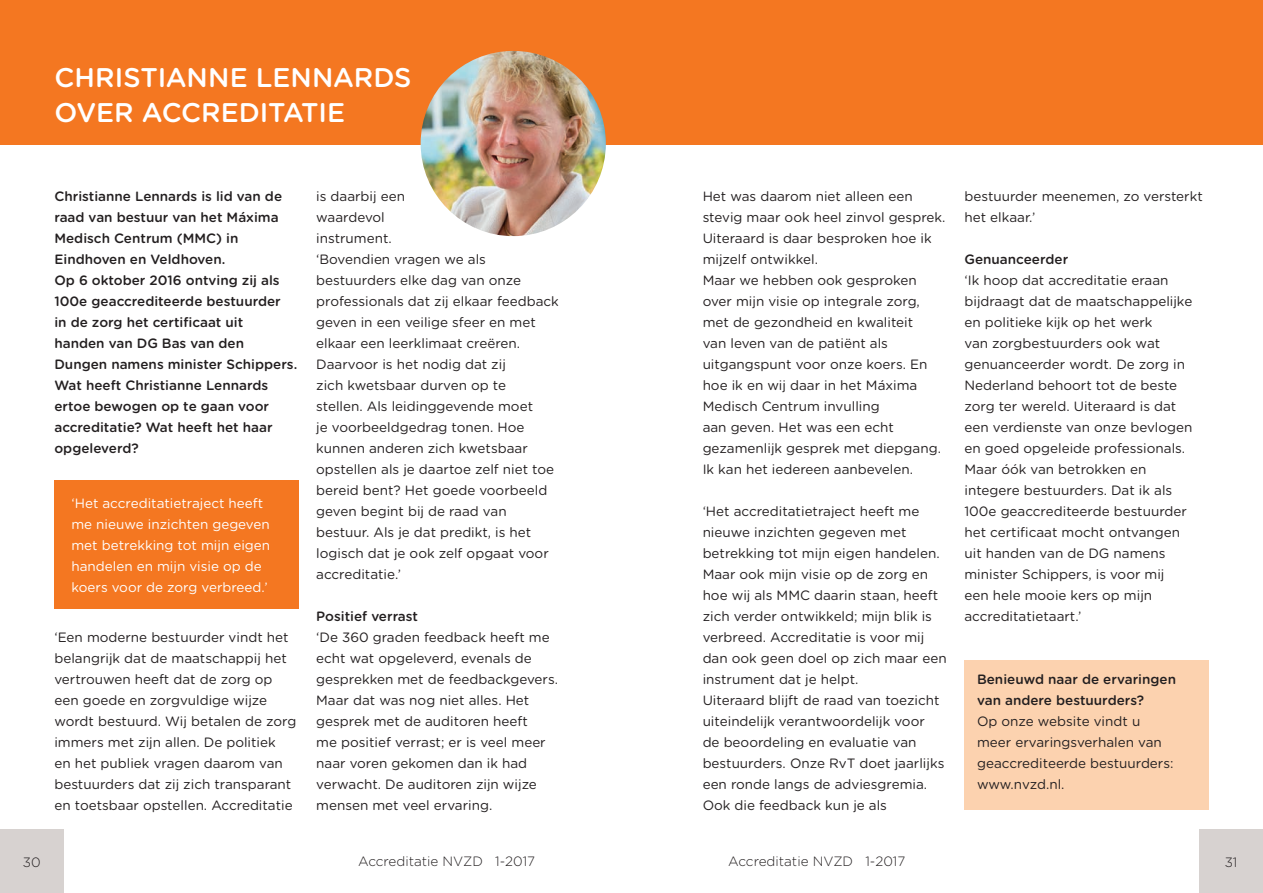
<style>
.page{position:relative;width:1263px;height:893px;background:#fff}
.page>*{position:absolute;margin:0;border:0;box-sizing:border-box;transform-origin:0 0}
._05_BROODTEKST{font:500 27px "Gotham Rounded";letter-spacing:-.005em;color:#fff}
.t1{font:13.5px/21px "Gotham Rounded";color:#231f20}
.t2{font:500 13.5px/21px "Gotham Rounded";color:#231f20}
.t3{font:13.5px/21px "Gotham Rounded";color:#fff}
.t4{font:300 13.5px "Gotham Rounded";color:#231f20}
</style>
<div class="page">
<div style="left:1199px;top:829px;width:64px;height:64px;background:#d7d2d0"></div>
<div style="left:0;top:829px;width:64px;height:64px;background:#d7d2d0"></div>
<div style="left:0;top:0;width:1263px;height:145px;background:#f47721"></div>
<div style="left:54px;top:480px;width:245px;height:129px;background:#f47721"></div>
<div style="left:964px;top:660px;width:245px;height:150px;background:#fcd2af"></div>
<img style="left:421px;top:51px;width:185px;height:185px;border-radius:93px">
<p class="_05_BROODTEKST" style="left:54px;top:58px;width:359px">CHRISTIANNE LENNARDS</p>
<p class="_05_BROODTEKST" style="left:54px;top:93px;width:292px">OVER ACCREDITATIE</p>
<p class="t2" style="left:54px;top:185px;width:229px">Christianne Lennards is lid van de raad van bestuur van het Máxima<br>Medisch Centrum (MMC) in<br>Eindhoven en Veldhoven.</p>
<p class="t2" style="left:54px;top:269px;width:244px">Op 6 oktober 2016 ontving zij als<br>100e geaccrediteerde bestuurder<br>in de zorg het certificaat uit<br>handen van DG Bas van den<br>Dungen namens minister Schippers.<br>Wat heeft Christianne Lennards ertoe bewogen op te gaan voor accreditatie? Wat heeft het haar opgeleverd?</p>
<p class="t3" style="left:71px;top:492px;width:200px">‘Het accreditatietraject heeft me nieuwe inzichten gegeven met betrekking tot mijn eigen handelen en mijn visie op de koers voor de zorg verbreed.’</p>
<p class="t1" style="left:54px;top:626px;width:243px">‘Een moderne bestuurder vindt het belangrijk dat de maatschappij het vertrouwen heeft dat de zorg op een goede en zorgvuldige wijze wordt bestuurd. Wij betalen de zorg immers met zijn allen. De politiek<br>en het publiek vragen daarom van bestuurders dat zij zich transparant en toetsbaar opstellen. Accreditatie</p>
<p class="t1" style="left:316px;top:185px;width:90px">is daarbij een waardevol instrument.</p>
<p class="t1" style="left:316px;top:248px;width:244px">‘Bovendien vragen we als bestuurders elke dag van onze professionals dat zij elkaar feedback geven in een veilige sfeer en met elkaar een leerklimaat creëren.<br>Daarvoor is het nodig dat zij<br>zich kwetsbaar durven op te<br>stellen. Als leidinggevende moet<br>je voorbeeldgedrag tonen. Hoe kunnen anderen zich kwetsbaar opstellen als je daartoe zelf niet toe bereid bent? Het goede voorbeeld geven begint bij de raad van bestuur. Als je dat predikt, is het logisch dat je ook zelf opgaat voor accreditatie.’</p>
<p class="t2" style="left:316px;top:605px;width:103px">Positief verrast</p>
<p class="t1" style="left:316px;top:626px;width:243px">‘De 360 graden feedback heeft me echt wat opgeleverd, evenals de gesprekken met de feedbackgevers.<br>Maar dat was nog niet alles. Het gesprek met de auditoren heeft<br>me positief verrast; er is veel meer naar voren gekomen dan ik had verwacht. De auditoren zijn wijze mensen met veel ervaring.</p>
<p class="t1" style="left:703px;top:185px;width:244px">Het was daarom niet alleen een stevig maar ook heel zinvol gesprek.</p>
<p class="t1" style="left:703px;top:227px;width:231px">Uiteraard is daar besproken hoe ik mijzelf ontwikkel.</p>
<p class="t1" style="left:703px;top:269px;width:240px">Maar we hebben ook gesproken over mijn visie op integrale zorg, met de gezondheid en kwaliteit<br>van leven van de patiënt als uitgangspunt voor onze koers. En hoe ik en wij daar in het Máxima<br>Medisch Centrum invulling<br>aan geven. Het was een echt gezamenlijk gesprek met diepgang.<br>Ik kan het iedereen aanbevelen.</p>
<p class="t1" style="left:703px;top:500px;width:246px">‘Het accreditatietraject heeft me nieuwe inzichten gegeven met betrekking tot mijn eigen handelen.<br>Maar ook mijn visie op de zorg en hoe wij als MMC daarin staan, heeft zich verder ontwikkeld; mijn blik is verbreed. Accreditatie is voor mij dan ook geen doel op zich maar een instrument dat je helpt.</p>
<p class="t1" style="left:703px;top:689px;width:243px">Uiteraard blijft de raad van toezicht uiteindelijk verantwoordelijk voor de beoordeling en evaluatie van bestuurders. Onze RvT doet jaarlijks een ronde langs de adviesgremia.<br>Ook die feedback kun je als</p>
<p class="t1" style="left:964px;top:185px;width:240px">bestuurder meenemen, zo versterkt het elkaar.’</p>
<p class="t2" style="left:964px;top:248px;width:105px">Genuanceerder</p>
<p class="t1" style="left:964px;top:269px;width:229px">‘Ik hoop dat accreditatie eraan bijdraagt dat de maatschappelijke en politieke kijk op het werk<br>van zorgbestuurders ook wat genuanceerder wordt. De zorg in<br>Nederland behoort tot de beste zorg ter wereld. Uiteraard is dat een verdienste van onze bevlogen en goed opgeleide professionals.<br>Maar óók van betrokken en integere bestuurders. Dat ik als<br>100e geaccrediteerde bestuurder het certificaat mocht ontvangen uit handen van de DG namens minister Schippers, is voor mij<br>een hele mooie kers op mijn accreditatietaart.’</p>
<p class="t2" style="left:977px;top:668px;width:200px">Benieuwd naar de ervaringen van andere bestuurders?</p>
<p class="t1" style="left:977px;top:710px;width:198px">Op onze website vindt u meer ervaringsverhalen van geaccrediteerde bestuurders:</p>
<p class="t1" style="left:977px;top:773px;width:89px">www.nvzd.nl.</p>
<p class="t4" style="left:23px;top:853px;width:19px">30</p>
<p class="t4" style="left:358px;top:852px;width:179px">Accreditatie NVZD 1-2017</p>
<p class="t4" style="left:728px;top:852px;width:179px">Accreditatie NVZD 1-2017</p>
<p class="t4" style="left:1225px;top:853px;width:14px">31</p>
</div>
